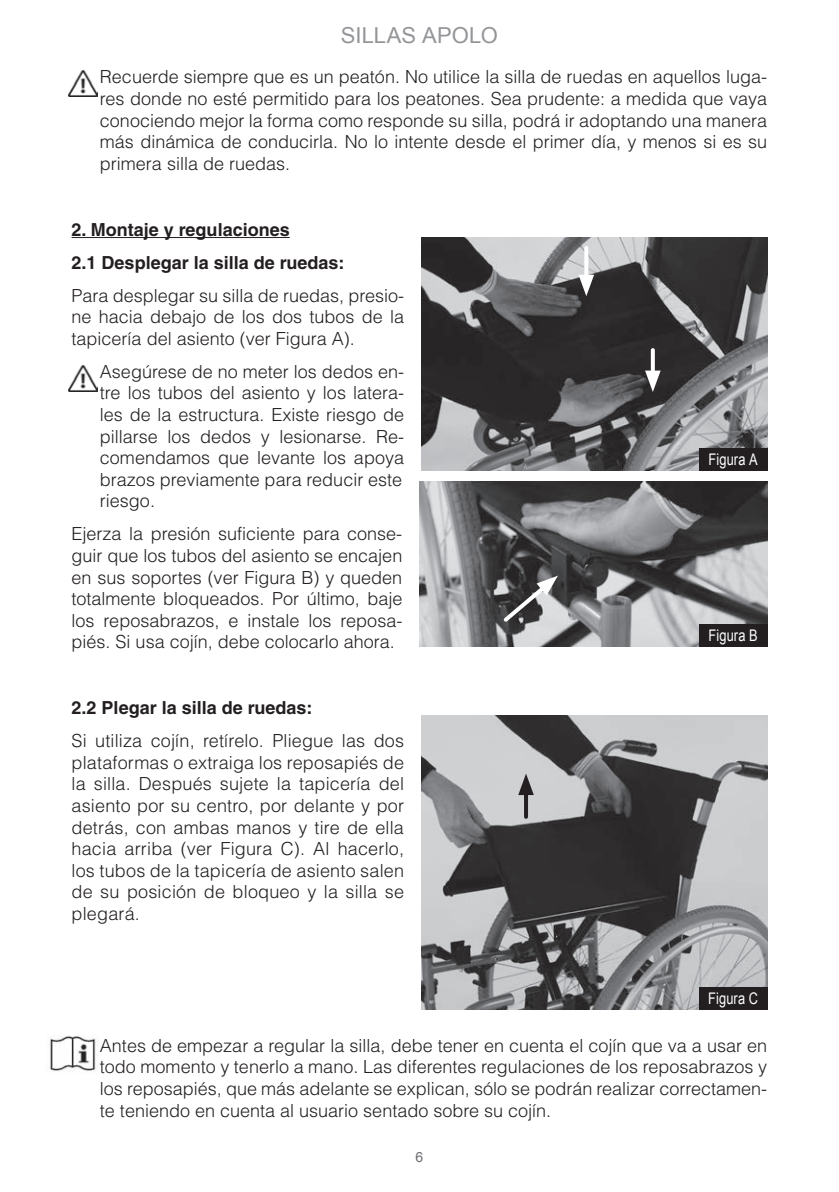
<style>
.page{position:relative;width:839px;height:1192px;background:#fff}
.page>*{position:absolute;margin:0;border:0;box-sizing:border-box;transform-origin:0 0}
.t1{font:22px "Arial";color:#939598}
.t2{font:300 18px/21.6px "Helvetica LT Std";color:#231f20;text-align:justify}
.t3{font:700 18px/33px "Helvetica LT Std";color:#231f20}
.t4{font:16px "Arial";letter-spacing:.01em;color:#fff;scale:.8 1}
.t5{font:14px "Arial";color:#6c6d70}
</style>
<div class="page">
<hr style="left:72px;top:237px;width:218px;height:1px;background:#231f20">
<img style="left:69px;top:71px;width:29px;height:26px">
<img style="left:69px;top:366px;width:29px;height:26px">
<img style="left:49px;top:1035px;width:50px;height:37px">
<img style="left:421px;top:237px;width:346px;height:234px">
<svg style="left:584px;top:248px;width:4px;height:27px"></svg>
<svg style="left:578px;top:275px;width:16px;height:21px"></svg>
<svg style="left:650px;top:350px;width:4px;height:21px"></svg>
<svg style="left:645px;top:371px;width:15px;height:21px"></svg>
<div style="left:699px;top:448px;width:68px;height:23px;background:#231f20"></div>
<img style="left:419px;top:482px;width:348px;height:164px">
<svg style="left:500px;top:576px;width:58px;height:49px"></svg>
<div style="left:699px;top:624px;width:68px;height:22px;background:#231f20"></div>
<img style="left:421px;top:716px;width:346px;height:294px">
<hr style="left:524px;top:787px;width:4px;height:30px;background:#231f20">
<svg style="left:518px;top:773px;width:15px;height:22px"></svg>
<div style="left:699px;top:987px;width:68px;height:23px;background:#231f20"></div>
<p class="t1" style="left:341px;top:21px;width:158px">SILLAS APOLO</p>
<p class="t2" style="left:100px;top:66px;width:668px">Recuerde siempre que es un peatón. No utilice la silla de ruedas en aquellos luga&shy;res donde no esté permitido para los peatones. Sea prudente: a medida que vaya conociendo mejor la forma como responde su silla, podrá ir adoptando una manera más dinámica de conducirla. No lo intente desde el primer día, y menos si es su primera silla de ruedas.</p>
<p class="t3" style="left:72px;top:213px;width:274px">2. Montaje y regulaciones<br>2.1 Desplegar la silla de ruedas:</p>
<p class="t2" style="left:72px;top:284px;width:334px">Para desplegar su silla de ruedas, presio&shy;ne hacia debajo de los dos tubos de la tapicería del asiento (ver Figura A).</p>
<p class="t2" style="left:100px;top:360px;width:305px">Asegúrese de no meter los dedos en&shy;tre los tubos del asiento y los latera&shy;les de la estructura. Existe riesgo de pillarse los dedos y lesionarse. Re&shy;comendamos que levante los apoya brazos previamente para reducir este riesgo.</p>
<p class="t2" style="left:72px;top:523px;width:332px">Ejerza la presión suficiente para conse&shy;guir que los tubos del asiento se encajen en sus soportes (ver Figura B) y queden totalmente bloqueados. Por último, baje los reposabrazos, e instale los reposa&shy;piés. Si usa cojín, debe colocarlo ahora.</p>
<p class="t3" style="left:72px;top:691px;width:242px">2.2 Plegar la silla de ruedas:</p>
<p class="t2" style="left:72px;top:730px;width:334px">Si utiliza cojín, retírelo. Pliegue las dos plataformas o extraiga los reposapiés de la silla. Después sujete la tapicería del asiento por su centro, por delante y por detrás, con ambas manos y tire de ella hacia arriba (ver Figura C). Al hacerlo, los tubos de la tapicería de asiento salen de su posición de bloqueo y la silla se plegará.</p>
<p class="t4" style="left:708px;top:449px;width:63px">Figura A</p>
<p class="t4" style="left:708px;top:625px;width:63px">Figura B</p>
<p class="t4" style="left:708px;top:988px;width:64px">Figura C</p>
<p class="t2" style="left:100px;top:1034px;width:668px">Antes de empezar a regular la silla, debe tener en cuenta el cojín que va a usar en todo momento y tenerlo a mano. Las diferentes regulaciones de los reposabrazos y los reposapiés, que más adelante se explican, sólo se podrán realizar correctamen&shy;te teniendo en cuenta al usuario sentado sobre su cojín.</p>
<p class="t5" style="left:415px;top:1148px;width:9px">6</p>
</div>
